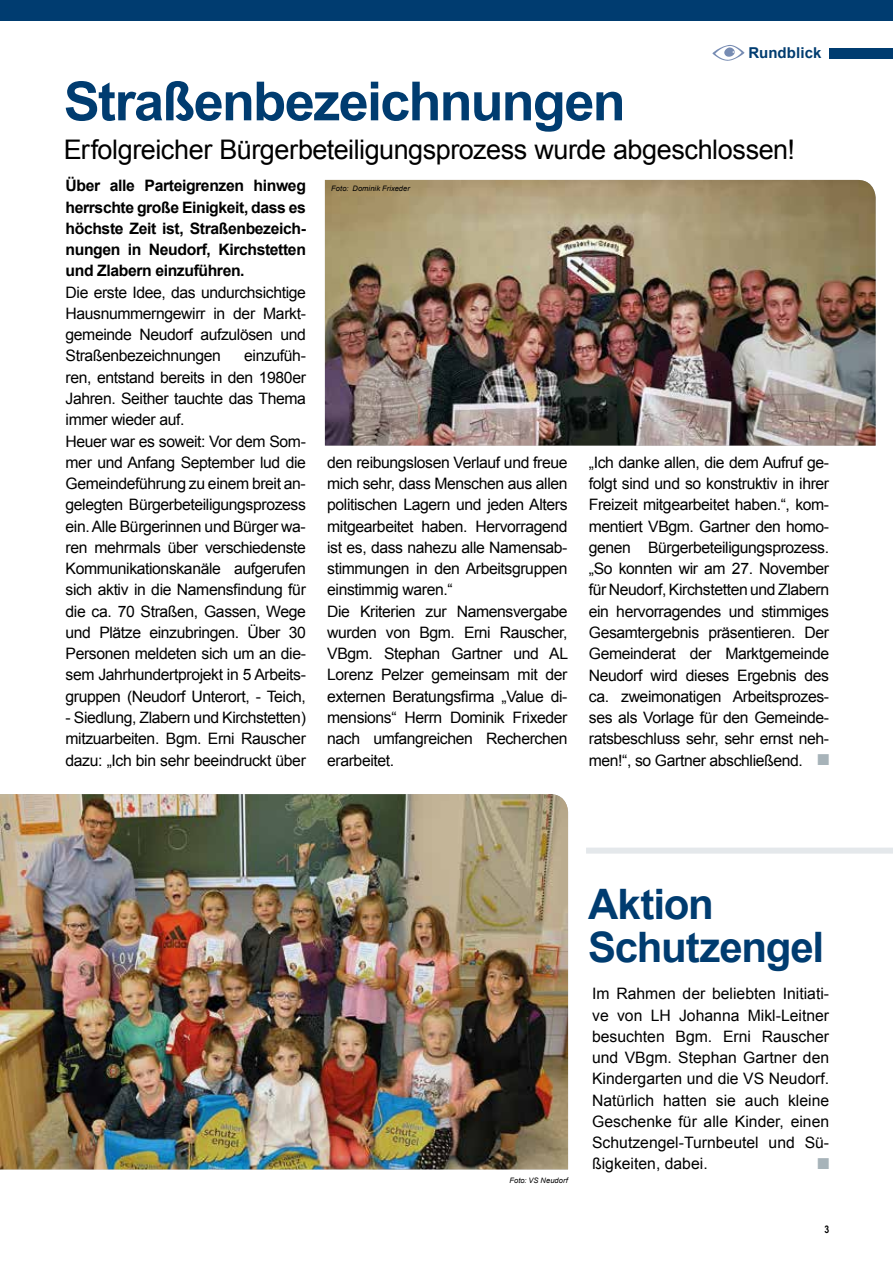
<style>
.page{position:relative;width:893px;height:1263px;background:#fff}
.page>*{position:absolute;margin:0;border:0;box-sizing:border-box;transform-origin:0 0}
.t1{font:700 54px "Arial";letter-spacing:-.035em;color:#003c70}
.t2{font:700 42px/43.5px "Arial";letter-spacing:-.03em;color:#003c70}
.t3{font:27px "Arial";letter-spacing:-.015em;color:#000}
.t4{font:15.75px/21.3px "Arial";letter-spacing:-.025em;color:#000;text-align:justify}
.t5{font:700 15.75px/21.3px "Arial";letter-spacing:-.025em;color:#000;text-align:justify}
.t6{font:15.75px "Zapf Dingbats ITC";color:#a7b3b9}
.t7{font:700 15px "Arial";letter-spacing:.01em;color:#003c70}
.t8{font:700 10.5px "Arial Narrow";color:#000}
.t9{font:italic 7.5px "Arial";letter-spacing:.01em;color:#000}
.s1{color:#a7b3b9}
</style>
<div class="page">
<div style="left:0;top:0;width:893px;height:21px;background:#003c70"></div>
<div style="left:829px;top:48px;width:64px;height:10px;background:#003c70"></div>
<svg style="left:712px;top:45px;width:33px;height:16px"></svg>
<img style="left:325px;top:180px;width:551px;height:266px">
<img style="left:0;top:794px;width:568px;height:375px">
<div style="left:586px;top:848px;width:307px;height:6px;background:#e4e8eb"></div>
<p class="t7" style="left:748px;top:43px;width:75px">Rundblick</p>
<h1 class="t1" style="left:64px;top:65px;width:563px">Straßenbezeichnungen</h1>
<h3 class="t3" style="left:64px;top:132px;width:733px">Erfolgreicher Bürgerbeteiligungsprozess wurde abgeschlossen!</h3>
<p class="t5" style="left:66px;top:176px;width:242px">Über alle Parteigrenzen hinweg herrschte große Einigkeit, dass es höchste Zeit ist, Straßenbezeich&shy;nungen in Neudorf, Kirchstetten und Zlabern einzuführen.</p>
<p class="t4" style="left:66px;top:282px;width:242px">Die erste Idee, das undurchsichtige Hausnummerngewirr in der Markt&shy;gemeinde Neudorf aufzulösen und Straßenbezeichnungen</p>
<p class="t4" style="left:66px;top:345px;width:242px;text-align:left;text-indent:179px">einzufüh&shy;ren, entstand bereits in den 1980er<br>Jahren. Seither tauchte das Thema immer wieder auf.<br>Heuer war es soweit: Vor dem Som&shy;mer und Anfang September lud die<br>Gemeindeführung zu einem breit an&shy;gelegten Bürgerbeteiligungsprozess ein. Alle Bürgerinnen und Bürger wa&shy;ren mehrmals über verschiedenste<br>Kommunikationskanäle aufgerufen sich aktiv in die Namensfindung für die ca. 70 Straßen, Gassen, Wege und Plätze einzubringen. Über 30<br>Personen meldeten sich um an die&shy;sem Jahrhundertprojekt in 5 Arbeits&shy;gruppen (Neudorf Unterort, - Teich,</p>
<p class="t4" style="left:66px;top:707px;width:242px">- Siedlung, Zlabern und Kirchstetten) mitzuarbeiten. Bgm. Erni Rauscher dazu: „Ich bin sehr beeindruckt über</p>
<p class="t9" style="left:331px;top:184px;width:80px">Foto: Dominik Frixeder</p>
<p class="t4" style="left:327px;top:452px;width:242px;text-align:left">den reibungslosen Verlauf und freue mich sehr, dass Menschen aus allen politischen Lagern und jeden Alters mitgearbeitet haben. Hervorragend ist es, dass nahezu alle Namensab&shy;stimmungen in den Arbeitsgruppen einstimmig waren.“<br>Die Kriterien zur Namensvergabe wurden von Bgm. Erni Rauscher,<br>VBgm. Stephan Gartner und AL<br>Lorenz Pelzer gemeinsam mit der externen Beratungsfirma „Value di&shy;mensions“ Herrn Dominik Frixeder nach umfangreichen Recherchen erarbeitet.</p>
<p class="t4" style="left:589px;top:452px;width:242px">„Ich danke allen, die dem Aufruf ge&shy;folgt sind und so konstruktiv in ihrer Freizeit mitgearbeitet haben.“, kom&shy;mentiert VBgm. Gartner den homo&shy;genen Bürgerbeteiligungsprozess. „So konnten wir am 27. November für Neudorf, Kirchstetten und Zlabern ein hervorragendes und stimmiges Gesamtergebnis präsentieren. Der Gemeinderat der Marktgemeinde Neudorf wird dieses Ergebnis des ca. zweimonatigen Arbeitsprozes&shy;ses als Vorlage für den Gemeinde&shy;ratsbeschluss sehr, sehr ernst neh&shy;men!“, so Gartner abschließend. <span class="s1">■</span></p>
<p class="t9" style="left:509px;top:1175px;width:60px">Foto: VS Neudorf</p>
<h2 class="t2" style="left:588px;top:883px;width:238px">Aktion<br>Schutzengel</h2>
<p class="t4" style="left:592px;top:983px;width:239px">Im Rahmen der beliebten Initiati&shy;ve von LH Johanna Mikl-Leitner besuchten Bgm. Erni Rauscher und VBgm. Stephan Gartner den Kindergarten und die VS Neudorf.<br>Natürlich hatten sie auch kleine Geschenke für alle Kinder, einen Schutzengel-Turnbeutel und Sü&shy;ßigkeiten, dabei.</p>
<p class="t6" style="left:817px;top:1156px;width:13px">■</p>
<p class="t8" style="left:824px;top:1221px;width:6px">3</p>
</div>
